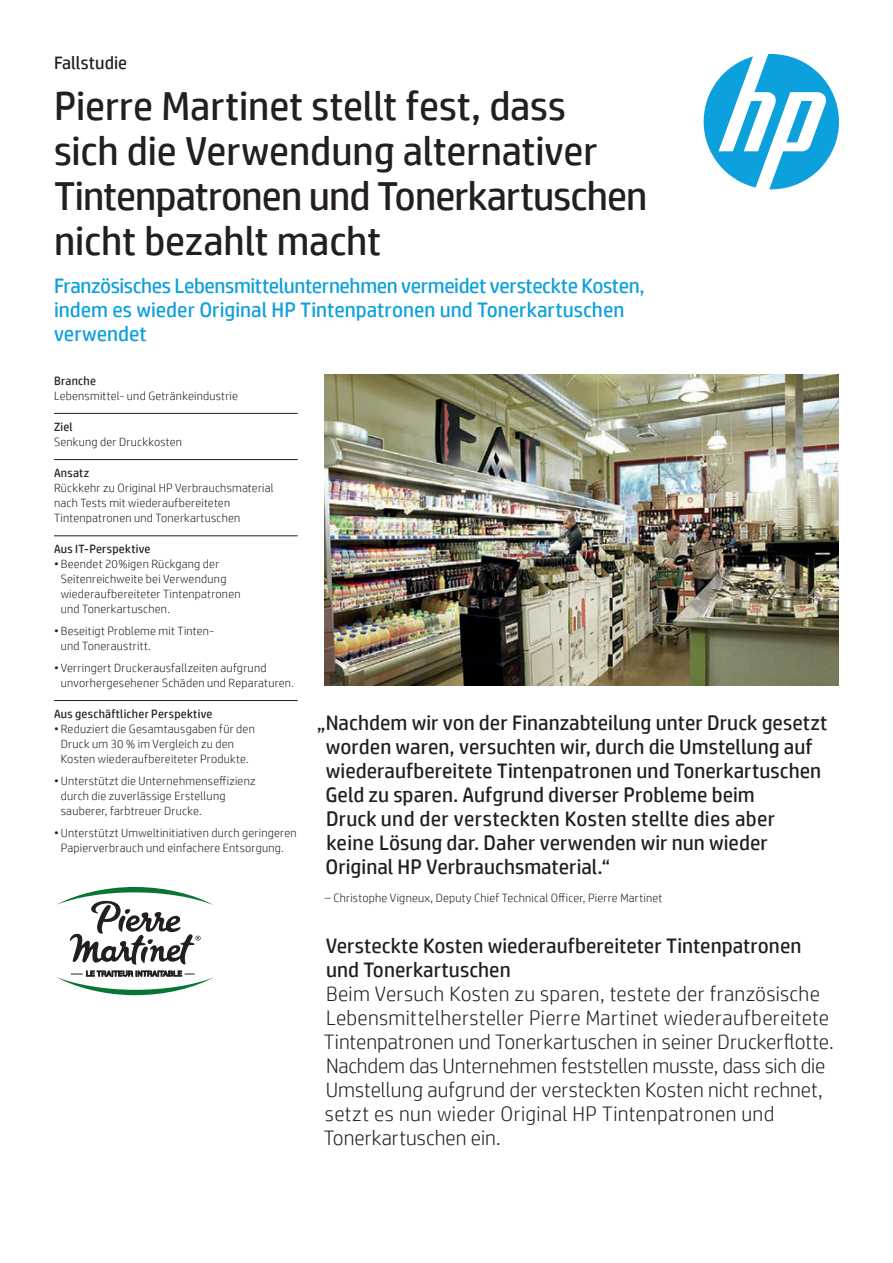
<style>
.page{position:relative;width:893px;height:1263px;background:#fff}
.page>*{position:absolute;margin:0;border:0;box-sizing:border-box;transform-origin:0 0}
.Headline_28_30{font:40.5px/45px "HP Simplified";letter-spacing:-.005em;color:#231f20}
.Intro_14_16{font:300 21px/24px "HP Simplified";letter-spacing:.005em;color:#231f20}
.Cover_quote_14_16{font:21px/24px "HP Simplified";color:#231f20}
.Subhead_14_16_bold_b{font:21px/24px "HP Simplified";letter-spacing:-.005em;color:#0ca0dd}
.Subhead_14_16_bold_b-2{font:21px/24px "HP Simplified";color:#231f20}
.Docment_type_12_14{font:18px "HP Simplified";color:#231f20}
.Sidebar_body_w__rule{font:300 12px/15px "HP Simplified";letter-spacing:.02em;color:#231f20}
.Sidebar_header{font:12px "HP Simplified";letter-spacing:.02em;color:#231f20}
.Cover_quote_attribut{font:300 12px "HP Simplified";letter-spacing:.02em;color:#231f20}
</style>
<div class="page">
<svg style="left:704px;top:54px;width:135px;height:135px"></svg>
<svg style="left:57px;top:887px;width:157px;height:78px"></svg>
<svg style="left:56px;top:971px;width:157px;height:24px"></svg>
<img style="left:325px;top:375px;width:514px;height:311px">
<hr style="left:54px;top:413px;width:244px;height:1px;background:#231f20">
<hr style="left:54px;top:459px;width:244px;height:1px;background:#231f20">
<hr style="left:54px;top:535px;width:244px;height:1px;background:#231f20">
<hr style="left:54px;top:700px;width:244px;height:1px;background:#231f20">
<p class="Docment_type_12_14" style="left:54px;top:51px;width:75px">Fallstudie</p>
<p class="Headline_28_30" style="left:54px;top:83px;width:595px">Pierre Martinet stellt fest, dass<br>sich die Verwendung alternativer<br>Tintenpatronen und Tonerkartuschen nicht bezahlt macht</p>
<p class="Subhead_14_16_bold_b" style="left:54px;top:273px;width:592px">Französisches Lebensmittelunternehmen vermeidet versteckte Kosten, indem es wieder Original HP Tintenpatronen und Tonerkartuschen verwendet</p>
<p class="Sidebar_header" style="left:54px;top:373px;width:44px">Branche</p>
<p class="Sidebar_body_w__rule" style="left:54px;top:388px;width:186px">Lebensmittel- und Getränkeindustrie</p>
<p class="Sidebar_header" style="left:54px;top:419px;width:20px">Ziel</p>
<p class="Sidebar_body_w__rule" style="left:54px;top:434px;width:130px">Senkung der Druckkosten</p>
<p class="Sidebar_header" style="left:54px;top:465px;width:37px">Ansatz</p>
<p class="Sidebar_body_w__rule" style="left:54px;top:480px;width:221px">Rückkehr zu Original HP Verbrauchsmaterial nach Tests mit wiederaufbereiteten<br>Tintenpatronen und Tonerkartuschen</p>
<p class="Sidebar_header" style="left:54px;top:541px;width:98px">Aus IT-Perspektive</p>
<p class="Sidebar_body_w__rule" style="left:61px;top:556px;width:181px;text-indent:-7px">• Beendet 20%igen Rückgang der<br>Seitenreichweite bei Verwendung wiederaufbereiteter Tintenpatronen und Tonerkartuschen.</p>
<p class="Sidebar_body_w__rule" style="left:61px;top:623px;width:155px;text-indent:-7px">• Beseitigt Probleme mit Tinten&shy;und Toneraustritt.</p>
<p class="Sidebar_body_w__rule" style="left:61px;top:660px;width:235px;text-indent:-7px">• Verringert Druckerausfallzeiten aufgrund unvorhergesehener Schäden und Reparaturen.</p>
<p class="Sidebar_header" style="left:54px;top:706px;width:160px">Aus geschäftlicher Perspektive</p>
<p class="Sidebar_body_w__rule" style="left:61px;top:721px;width:196px;text-indent:-7px">• Reduziert die Gesamtausgaben für den<br>Druck um 30 % im Vergleich zu den<br>Kosten wiederaufbereiteter Produkte.</p>
<p class="Sidebar_body_w__rule" style="left:61px;top:773px;width:196px;text-indent:-7px">• Unterstützt die Unternehmenseffizienz durch die zuverlässige Erstellung sauberer, farbtreuer Drucke.</p>
<p class="Sidebar_body_w__rule" style="left:54px;top:824px;width:244px;text-align:center">• Unterstützt Umweltinitiativen durch geringeren<br>Papierverbrauch und einfachere Entsorgung.</p>
<p class="Cover_quote_14_16" style="left:325px;top:710px;width:504px;text-indent:-8px">„Nachdem wir von der Finanzabteilung unter Druck gesetzt worden waren, versuchten wir, durch die Umstellung auf wiederaufbereitete Tintenpatronen und Tonerkartuschen Geld zu sparen. Aufgrund diverser Probleme beim<br>Druck und der versteckten Kosten stellte dies aber keine Lösung dar. Daher verwenden wir nun wieder Original HP Verbrauchsmaterial.“</p>
<p class="Cover_quote_attribut" style="left:325px;top:890px;width:339px">– Christophe Vigneux, Deputy Chief Technical Officer, Pierre Martinet</p>
<p class="Subhead_14_16_bold_b-2" style="left:326px;top:934px;width:477px">Versteckte Kosten wiederaufbereiteter Tintenpatronen und Tonerkartuschen</p>
<p class="Intro_14_16" style="left:324px;top:981px;width:511px">Beim Versuch Kosten zu sparen, testete der französische Lebensmittelhersteller Pierre Martinet wiederaufbereitete Tintenpatronen und Tonerkartuschen in seiner Druckerflotte.<br>Nachdem das Unternehmen feststellen musste, dass sich die Umstellung aufgrund der versteckten Kosten nicht rechnet, setzt es nun wieder Original HP Tintenpatronen und Tonerkartuschen ein.</p>
</div>
